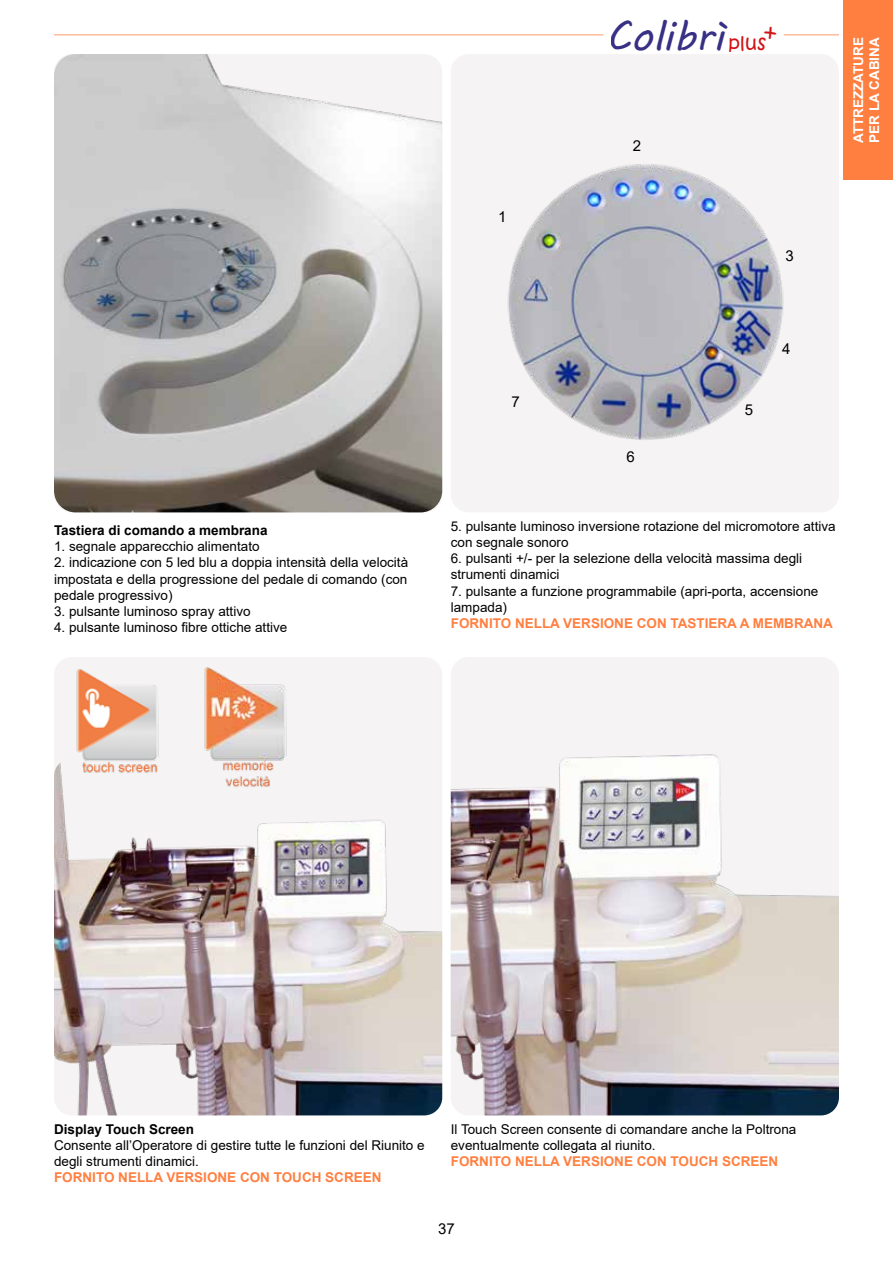
<style>
.page{position:relative;width:893px;height:1263px;background:#fff}
.page>*{position:absolute;margin:0;border:0;box-sizing:border-box;transform-origin:0 0}
.t1{font:41.25px "MV Boli";color:#373084}
.t2{font:19.05px "Kristen ITC";color:#d11317}
.t3{font:15px "Arial";color:#000}
.t4{font:13.5px/16.2px "Arial";color:#000}
.t5{font:700 13.5px "Arial";color:#ff7f40}
.t6{font:700 13.5px "Arial";color:#000}
.t7{font:700 13.5px/16.2px "Arial";color:#fff}
</style>
<div class="page">
<div style="left:843px;top:0;width:50px;height:180px;background:#ff7f40"></div>
<div style="left:451px;top:54px;width:388px;height:458px;background:#f2efef;border-radius:18px"></div>
<div style="left:54px;top:657px;width:388px;height:458px;background:#f2efef;border-radius:18px"></div>
<img style="left:54px;top:54px;width:388px;height:458px">
<img style="left:508px;top:164px;width:275px;height:276px">
<img style="left:54px;top:794px;width:388px;height:321px">
<img style="left:451px;top:657px;width:388px;height:458px">
<img style="left:54px;top:667px;width:233px;height:127px">
<hr style="left:54px;top:34px;width:549px;height:1px;background:#ff7f40">
<hr style="left:784px;top:34px;width:55px;height:1px;background:#ff7f40">
<p class="t6" style="left:54px;top:521px;width:215px">Tastiera di comando a membrana</p>
<p class="t4" style="left:54px;top:538px;width:207px">1. segnale apparecchio alimentato</p>
<p class="t4" style="left:54px;top:554px;width:356px;text-align:justify">2. indicazione con 5 led blu a doppia intensità della velocità impostata e della progressione del pedale di comando (con pedale progressivo)</p>
<p class="t4" style="left:54px;top:603px;width:198px">3. pulsante luminoso spray attivo</p>
<p class="t4" style="left:54px;top:619px;width:235px">4. pulsante luminoso fibre ottiche attive</p>
<p class="t3" style="left:498px;top:206px;width:10px">1</p>
<h1 class="t1" style="left:606px;top:7px;width:173px">Colibrì <sup>+</sup></h1>
<h2 class="t2" style="left:728px;top:30px;width:39px">plus</h2>
<p class="t3" style="left:633px;top:135px;width:10px">2</p>
<p class="t3" style="left:786px;top:246px;width:10px">3</p>
<p class="t7" style="left:850px;top:143px;width:107px;rotate:-90deg">ATTREZZATURE<br>PER LA CABINA</p>
<p class="t3" style="left:511px;top:391px;width:10px">7</p>
<p class="t3" style="left:627px;top:446px;width:10px">6</p>
<p class="t3" style="left:745px;top:400px;width:10px">5</p>
<p class="t3" style="left:782px;top:339px;width:10px">4</p>
<p class="t4" style="left:451px;top:518px;width:386px">5. pulsante luminoso inversione rotazione del micromotore attiva con segnale sonoro</p>
<p class="t4" style="left:451px;top:550px;width:353px">6. pulsanti +/- per la selezione della velocità massima degli strumenti dinamici</p>
<p class="t4" style="left:451px;top:583px;width:369px">7. pulsante a funzione programmabile (apri-porta, accensione lampada)</p>
<p class="t5" style="left:451px;top:614px;width:384px">FORNITO NELLA VERSIONE CON TASTIERA A MEMBRANA</p>
<p class="t6" style="left:54px;top:1119px;width:142px">Display Touch Screen</p>
<p class="t4" style="left:54px;top:1137px;width:372px">Consente all’Operatore di gestire tutte le funzioni del Riunito e degli strumenti dinamici.</p>
<p class="t5" style="left:54px;top:1168px;width:329px">FORNITO NELLA VERSIONE CON TOUCH SCREEN</p>
<p class="t4" style="left:451px;top:1121px;width:347px">Il Touch Screen consente di comandare anche la Poltrona eventualmente collegata al riunito.</p>
<p class="t5" style="left:451px;top:1152px;width:329px">FORNITO NELLA VERSIONE CON TOUCH SCREEN</p>
<p class="t3" style="left:438px;top:1218px;width:18px">37</p>
</div>
